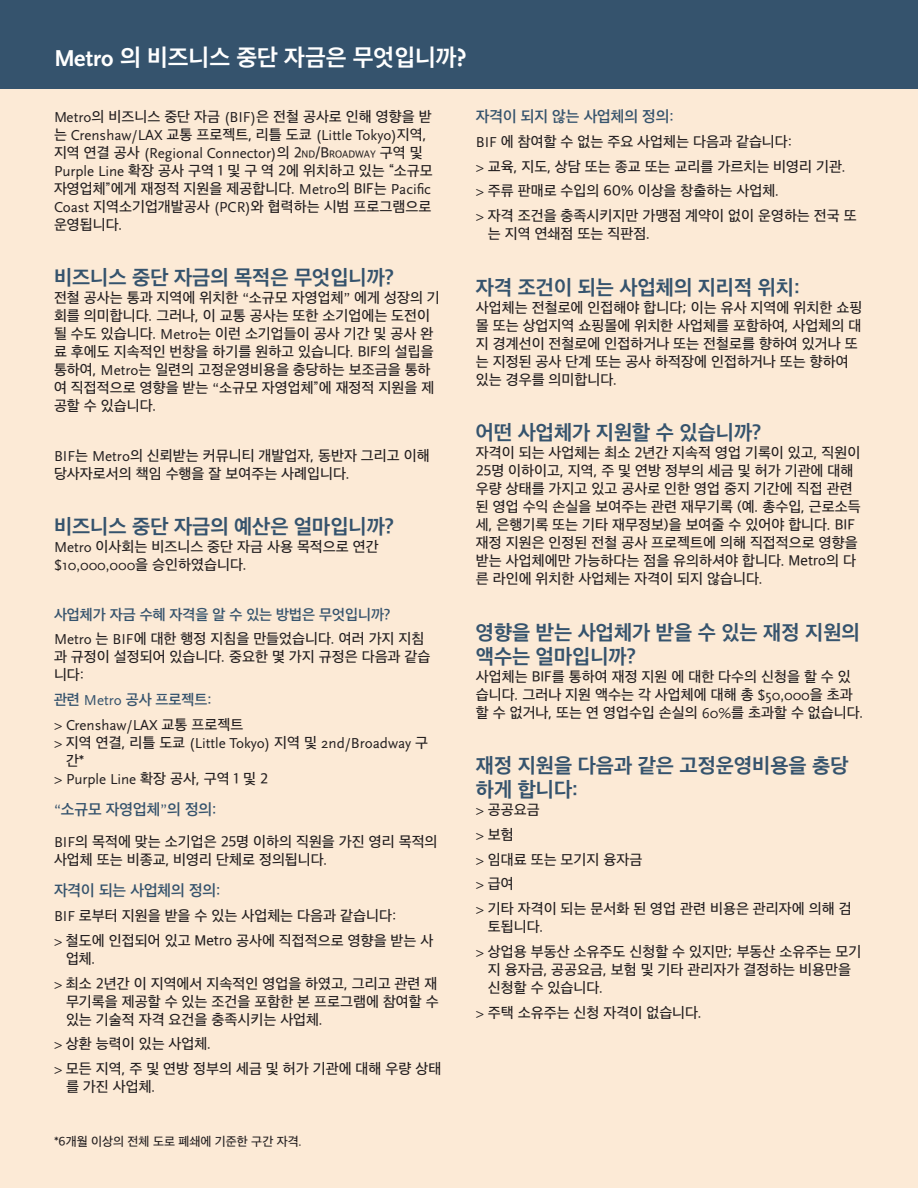
<style>
.page{position:relative;width:918px;height:1188px;background:#fcead6}
.page>*{position:absolute;margin:0;border:0;box-sizing:border-box;transform-origin:0 0}
.bold{font:700 24px "Apple SD Gothic Neo";color:#fff}
.bold-2{font:700 21px/24px "Apple SD Gothic Neo";color:#35536d}
.body{font:600 15.75px "Apple SD Gothic Neo";color:#35536d}
.t1{font:500 15px/18px "Apple SD Gothic Neo";color:#231f20}
.t2{font:15px/18px "Scala Sans";color:#231f20}
.t3{font:600 15px "Apple SD Gothic Neo";color:#35536d}
.t4{font:500 12.75px "Apple SD Gothic Neo";color:#231f20}
.s1{font-family:"Scala Sans Pro"}
.s2{font-family:"Scala Sans";font-weight:400}
.s3{font-style:inherit}
.s4{font-size:10.5px}
.s5{font-family:"Apple SD Gothic Neo";font-weight:500}
</style>
<div class="page">
<div style="left:0;top:0;width:918px;height:89px;background:#35536d"></div>
<p class="bold" style="left:54px;top:44px;width:414px"><span class="s1">Metro</span> 의 비즈니스 중단 자금은 무엇입니까<span class="s1">?</span></p>
<p class="t1" style="left:54px;top:108px;width:380px"><span class="s2">Metro</span>의 비즈니스 중단 자금 <span class="s2">(BIF)</span>은 전철 공사로 인해 영향을 받 는 <span class="s2">Crenshaw/LAX</span> 교통 프로젝트, 리틀 도쿄 <span class="s2">(Little Tokyo)</span>지역, 지역 연결 공사 <span class="s2">(Regional Connector)</span>의 <span class="s3">2</span><span class="s4">ND</span><span class="s3">/B</span><span class="s4">ROADWAY</span> 구역 및 <span class="s2">Purple Line</span> 확장 공사 구역 1 및 구 역 2에 위치하고 있는 “소규모 자영업체”에게 재정적 지원을 제공합니다. <span class="s2">Metro</span>의 BIF는 <span class="s2">Pacific Coast</span> 지역소기업개발공사 <span class="s2">(PCR)</span>와 협력하는 시범 프로그램으로 운영됩니다.</p>
<p class="bold-2" style="left:54px;top:267px;width:342px">비즈니스 중단 자금의 목적은 무엇입니까?</p>
<p class="t1" style="left:54px;top:290px;width:387px">전철 공사는 통과 지역에 위치한 <span class="s2">“</span>소규모 자영업체<span class="s2">”</span> 에게 성장의 기 회를 의미합니다. 그러나, 이 교통 공사는 또한 소기업에는 도전이 될 수도 있습니다. <span class="s2">Metro</span>는 이런 소기업들이 공사 기간 및 공사 완 료 후에도 지속적인 번창을 하기를 원하고 있습니다. BIF의 설립을 통하여, <span class="s2">Metro</span>는 일련의 고정운영비용을 충당하는 보조금을 통하 여 직접적으로 영향을 받는 <span class="s2">“</span>소규모 자영업체”에 재정적 지원을 제 공할 수 있습니다.</p>
<p class="t1" style="left:54px;top:447px;width:377px"><span class="s2">BIF</span>는 <span class="s2">Metro</span>의 신뢰받는 커뮤니티 개발업자, 동반자 그리고 이해 당사자로서의 책임 수행을 잘 보여주는 사례입니다.</p>
<p class="bold-2" style="left:54px;top:516px;width:342px">비즈니스 중단 자금의 예산은 얼마입니까?</p>
<p class="t1" style="left:54px;top:539px;width:326px"><span class="s2">Metro</span> 이사회는 비즈니스 중단 자금 사용 목적으로 연간 <span class="s2">$10,000,000</span>을 승인하였습니다.</p>
<p class="t3" style="left:54px;top:606px;width:338px">사업체가 자금 수혜 자격을 알 수 있는 방법은 무엇입니까?</p>
<p class="t1" style="left:54px;top:631px;width:378px"><span class="s2">Metro</span> 는 <span class="s2">BIF</span>에 대한 행정 지침을 만들었습니다. 여러 가지 지침 과 규정이 설정되어 있습니다. 중요한 몇 가지 규정은 다음과 같습 니다:</p>
<p class="t3" style="left:54px;top:692px;width:159px">관련 <span class="s2">Metro</span> 공사 프로젝트:</p>
<p class="t2" style="left:54px;top:716px;width:191px">&gt; Crenshaw/LAX <span class="s5">교통 프로젝트</span></p>
<p class="t2" style="left:66px;top:734px;width:364px;text-indent:-12px">&gt; <span class="s5">지역 연결, 리틀 도쿄</span> (Little Tokyo) <span class="s5">지역 및</span> 2nd/Broadway <span class="s5">구 간*</span></p>
<p class="t2" style="left:54px;top:770px;width:216px">&gt; Purple Line <span class="s5">확장 공사, 구역 1 및 2</span></p>
<p class="body" style="left:54px;top:801px;width:164px"><span class="s2">“</span>소규모 자영업체<span class="s2">”</span>의 정의:</p>
<p class="t1" style="left:54px;top:833px;width:385px"><span class="s2">BIF</span>의 목적에 맞는 소기업은 25명 이하의 직원을 가진 영리 목적의 사업체 또는 비종교, 비영리 단체로 정의됩니다.</p>
<p class="body" style="left:54px;top:882px;width:168px">자격이 되는 사업체의 정의:</p>
<p class="t1" style="left:54px;top:908px;width:344px"><span class="s2">BIF</span> 로부터 지원을 받을 수 있는 사업체는 다음과 같습니다:</p>
<p class="t1" style="left:66px;top:932px;width:369px;text-indent:-12px"><span class="s2">&gt;</span> 철도에 인접되어 있고 Metro 공사에 직접적으로 영향을 받는 사 업체.</p>
<p class="t1" style="left:66px;top:975px;width:374px;text-align:justify;text-indent:-12px"><span class="s2">&gt;</span> 최소 2년간 이 지역에서 지속적인 영업을 하였고, 그리고 관련 재 무기록을 제공할 수 있는 조건을 포함한 본 프로그램에 참여할 수 있는 기술적 자격 요건을 충족시키는 사업체.</p>
<p class="t1" style="left:54px;top:1036px;width:159px"><span class="s2">&gt;</span> 상환 능력이 있는 사업체.</p>
<p class="t1" style="left:66px;top:1061px;width:377px;text-indent:-12px"><span class="s2">&gt;</span> 모든 지역, 주 및 연방 정부의 세금 및 허가 기관에 대해 우량 상태 를 가진 사업체.</p>
<p class="body" style="left:476px;top:108px;width:199px">자격이 되지 않는 사업체의 정의:</p>
<p class="t1" style="left:476px;top:133px;width:318px"><span class="s2">BIF</span> 에 참여할 수 없는 주요 사업체는 다음과 같습니다:</p>
<p class="t1" style="left:476px;top:158px;width:371px"><span class="s2">&gt;</span> 교육, 지도, 상담 또는 종교 또는 교리를 가르치는 비영리 기관.</p>
<p class="t1" style="left:476px;top:183px;width:305px"><span class="s2">&gt;</span> 주류 판매로 수입의 60% 이상을 창출하는 사업체.</p>
<p class="t1" style="left:488px;top:208px;width:370px;text-indent:-12px"><span class="s2">&gt;</span> 자격 조건을 충족시키지만 가맹점 계약이 없이 운영하는 전국 또 는 지역 연쇄점 또는 직판점.</p>
<p class="bold-2" style="left:476px;top:276px;width:326px">자격 조건이 되는 사업체의 지리적 위치:</p>
<p class="t1" style="left:476px;top:299px;width:388px">사업체는 전철로에 인접해야 합니다; 이는 유사 지역에 위치한 쇼핑 몰 또는 상업지역 쇼핑몰에 위치한 사업체를 포함하여, 사업체의 대 지 경계선이 전철로에 인접하거나 또는 전철로를 향하여 있거나 또 는 지정된 공사 단계 또는 공사 하적장에 인접하거나 또는 향하여 있는 경우를 의미합니다.</p>
<p class="bold-2" style="left:476px;top:422px;width:287px">어떤 사업체가 지원할 수 있습니까?</p>
<p class="t1" style="left:476px;top:445px;width:386px">자격이 되는 사업체는 최소 2년간 지속적 영업 기록이 있고, 직원이<br>25명 이하이고, 지역, 주 및 연방 정부의 세금 및 허가 기관에 대해 우량 상태를 가지고 있고 공사로 인한 영업 중지 기간에 직접 관련 된 영업 수익 손실을 보여주는 관련 재무기록 (예. 총수입, 근로소득 세, 은행기록 또는 기타 재무정보)을 보여줄 수 있어야 합니다. BIF 재정 지원은 인정된 전철 공사 프로젝트에 의해 직접적으로 영향을 받는 사업체에만 가능하다는 점을 유의하셔야 합니다. Metro의 다 른 라인에 위치한 사업체는 자격이 되지 않습니다.</p>
<p class="bold-2" style="left:476px;top:621px;width:385px">영향을 받는 사업체가 받을 수 있는 재정 지원의 액수는 얼마입니까?</p>
<p class="t1" style="left:476px;top:668px;width:389px">사업체는 BIF를 통하여 재정 지원 에 대한 다수의 신청을 할 수 있 습니다. 그러나 지원 액수는 각 사업체에 대해 총 <span class="s2">$50,000</span>을 초과 할 수 없거나, 또는 연 영업수입 손실의 <span class="s2">60%</span>를 초과할 수 없습니다.</p>
<p class="bold-2" style="left:476px;top:755px;width:374px">재정 지원을 다음과 같은 고정운영비용을 충당 하게 합니다:</p>
<p class="t1" style="left:476px;top:802px;width:65px"><span class="s2">&gt;</span> 공공요금</p>
<p class="t1" style="left:476px;top:826px;width:39px"><span class="s2">&gt;</span> 보험</p>
<p class="t1" style="left:476px;top:851px;width:168px"><span class="s2">&gt;</span> 임대료 또는 모기지 융자금</p>
<p class="t1" style="left:476px;top:876px;width:39px"><span class="s2">&gt;</span> 급여</p>
<p class="t1" style="left:488px;top:901px;width:365px;text-indent:-12px"><span class="s2">&gt;</span> 기타 자격이 되는 문서화 된 영업 관련 비용은 관리자에 의해 검 토됩니다.</p>
<p class="t1" style="left:488px;top:943px;width:375px;text-indent:-12px"><span class="s2">&gt;</span> 상업용 부동산 소유주도 신청할 수 있지만; 부동산 소유주는 모기 지 융자금, 공공요금, 보험 및 기타 관리자가 결정하는 비용만을 신청할 수 있습니다.</p>
<p class="t1" style="left:476px;top:1004px;width:228px"><span class="s2">&gt;</span> 주택 소유주는 신청 자격이 없습니다.</p>
<p class="t4" style="left:54px;top:1134px;width:249px">*6개월 이상의 전체 도로 폐쇄에 기준한 구간 자격.</p>
</div>
